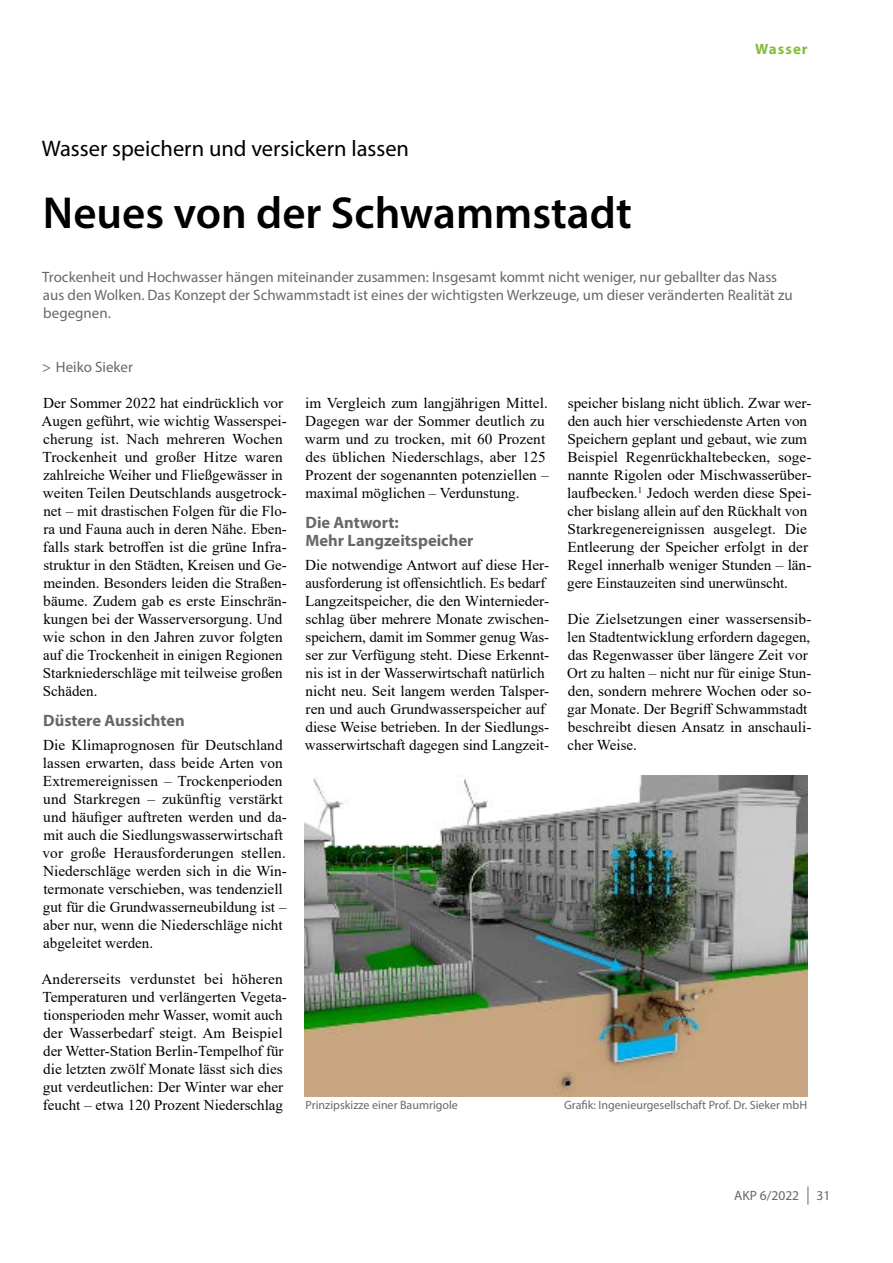
<style>
.page{position:relative;width:893px;height:1263px;background:#fff}
.page>*{position:absolute;margin:0;border:0;box-sizing:border-box;transform-origin:0 0}
.t1{font:600 45px "Myriad Pro";color:#000}
.t2{font:22.5px "Myriad Pro";color:#000}
.t3{font:700 16.5px/18px "Myriad Pro";color:#6a6864}
.t4{font:15px/18px "Times New Roman";color:#000}
.t5{font:15px/18px "Myriad Pro";color:#6a6864}
.t6{font:700 15px "Myriad Pro";letter-spacing:.07em;color:#87bb3e}
.t7{font:13.5px "Myriad Pro";color:#6a6864}
.t8{font:12px "Myriad Pro";color:#6a6864}
</style>
<div class="page">
<svg style="left:807px;top:1186px;width:1px;height:19px"></svg>
<img style="left:305px;top:776px;width:503px;height:320px">
<h2 class="t2" style="left:42px;top:134px;width:369px">Wasser speichern und versickern lassen</h2>
<h1 class="t1" style="left:43px;top:184px;width:590px">Neues von der Schwammstadt</h1>
<p class="t6" style="left:755px;top:39px;width:54px">Wasser</p>
<p class="t5" style="left:42px;top:267px;width:752px">Trockenheit und Hochwasser hängen miteinander zusammen: Insgesamt kommt nicht weniger, nur geballter das Nass aus den Wolken. Das Konzept der Schwammstadt ist eines der wichtigsten Werkzeuge, um dieser veränderten Realität zu begegnen.</p>
<p class="t5" style="left:42px;top:357px;width:92px">&gt; Heiko Sieker</p>
<p class="t4" style="left:41px;top:393px;width:247px">Der Sommer 2022 hat eindrücklich vor Augen geführt, wie wichtig Wasserspei&shy;cherung ist. Nach mehreren Wochen Trockenheit und großer Hitze waren zahlreiche Weiher und Fließgewässer in weiten Teilen Deutschlands ausgetrock&shy;net – mit drastischen Folgen für die Flo&shy;ra und Fauna auch in deren Nähe. Eben&shy;falls stark betroffen ist die grüne Infra&shy;struktur in den Städten, Kreisen und Ge&shy;meinden. Besonders leiden die Straßen&shy;bäume. Zudem gab es erste Einschrän&shy;kungen bei der Wasserversorgung. Und wie schon in den Jahren zuvor folgten auf die Trockenheit in einigen Regionen Starkniederschläge mit teilweise großen Schäden.</p>
<p class="t3" style="left:43px;top:710px;width:143px">Düstere Aussichten</p>
<p class="t4" style="left:42px;top:735px;width:246px">Die Klimaprognosen für Deutschland lassen erwarten, dass beide Arten von Extremereignissen – Trockenperioden und Starkregen – zukünftig verstärkt und häufiger auftreten werden und da&shy;mit auch die Siedlungswasserwirtschaft vor große Herausforderungen stellen.<br>Niederschläge werden sich in die Win&shy;termonate verschieben, was tendenziell gut für die Grundwasserneubildung ist – aber nur, wenn die Niederschläge nicht abgeleitet werden.</p>
<p class="t4" style="left:41px;top:969px;width:247px">Andererseits verdunstet bei höheren Temperaturen und verlängerten Vegeta&shy;tionsperioden mehr Wasser, womit auch der Wasserbedarf steigt. Am Beispiel der Wetter-Station Berlin-Tempelhof für die letzten zwölf Monate lässt sich dies gut verdeutlichen: Der Winter war eher feucht – etwa 120 Prozent Niederschlag</p>
<p class="t4" style="left:305px;top:393px;width:245px">im Vergleich zum langjährigen Mittel.<br>Dagegen war der Sommer deutlich zu warm und zu trocken, mit 60 Prozent des üblichen Niederschlags, aber 125<br>Prozent der sogenannten potenziellen – maximal möglichen – Verdunstung.</p>
<p class="t3" style="left:305px;top:512px;width:169px">Die Antwort:<br>Mehr Langzeitspeicher</p>
<p class="t4" style="left:305px;top:555px;width:246px">Die notwendige Antwort auf diese Her&shy;ausforderung ist offensichtlich. Es bedarf Langzeitspeicher, die den Winternieder&shy;schlag über mehrere Monate zwischen&shy;speichern, damit im Sommer genug Was&shy;ser zur Verfügung steht. Diese Erkennt&shy;nis ist in der Wasserwirtschaft natürlich nicht neu. Seit langem werden Talsper&shy;ren und auch Grundwasserspeicher auf diese Weise betrieben. In der Siedlungs&shy;wasserwirtschaft dagegen sind Langzeit-</p>
<p class="t4" style="left:567px;top:393px;width:246px">speicher bislang nicht üblich. Zwar wer&shy;den auch hier verschiedenste Arten von Speichern geplant und gebaut, wie zum Beispiel Regenrückhaltebecken, soge&shy;nannte Rigolen oder Mischwasserüber&shy;laufbecken.<sup>1</sup> Jedoch werden diese Spei&shy;cher bislang allein auf den Rückhalt von Starkregenereignissen ausgelegt. Die Entleerung der Speicher erfolgt in der Regel innerhalb weniger Stunden – län&shy;gere Einstauzeiten sind unerwünscht.</p>
<p class="t4" style="left:567px;top:609px;width:246px">Die Zielsetzungen einer wassersensib&shy;len Stadtentwicklung erfordern dagegen, das Regenwasser über längere Zeit vor Ort zu halten – nicht nur für einige Stun&shy;den, sondern mehrere Wochen oder so&shy;gar Monate. Der Begriff Schwammstadt beschreibt diesen Ansatz in anschauli&shy;cher Weise.</p>
<p class="t8" style="left:306px;top:1098px;width:154px">Prinzipskizze einer Baumrigole</p>
<p class="t8" style="left:564px;top:1098px;width:245px">Grafik: Ingenieurgesellschaft Prof. Dr. Sieker mbH</p>
<p class="t7" style="left:734px;top:1187px;width:66px">AKP 6/2022</p>
<p class="t7" style="left:816px;top:1187px;width:15px">31</p>
</div>
